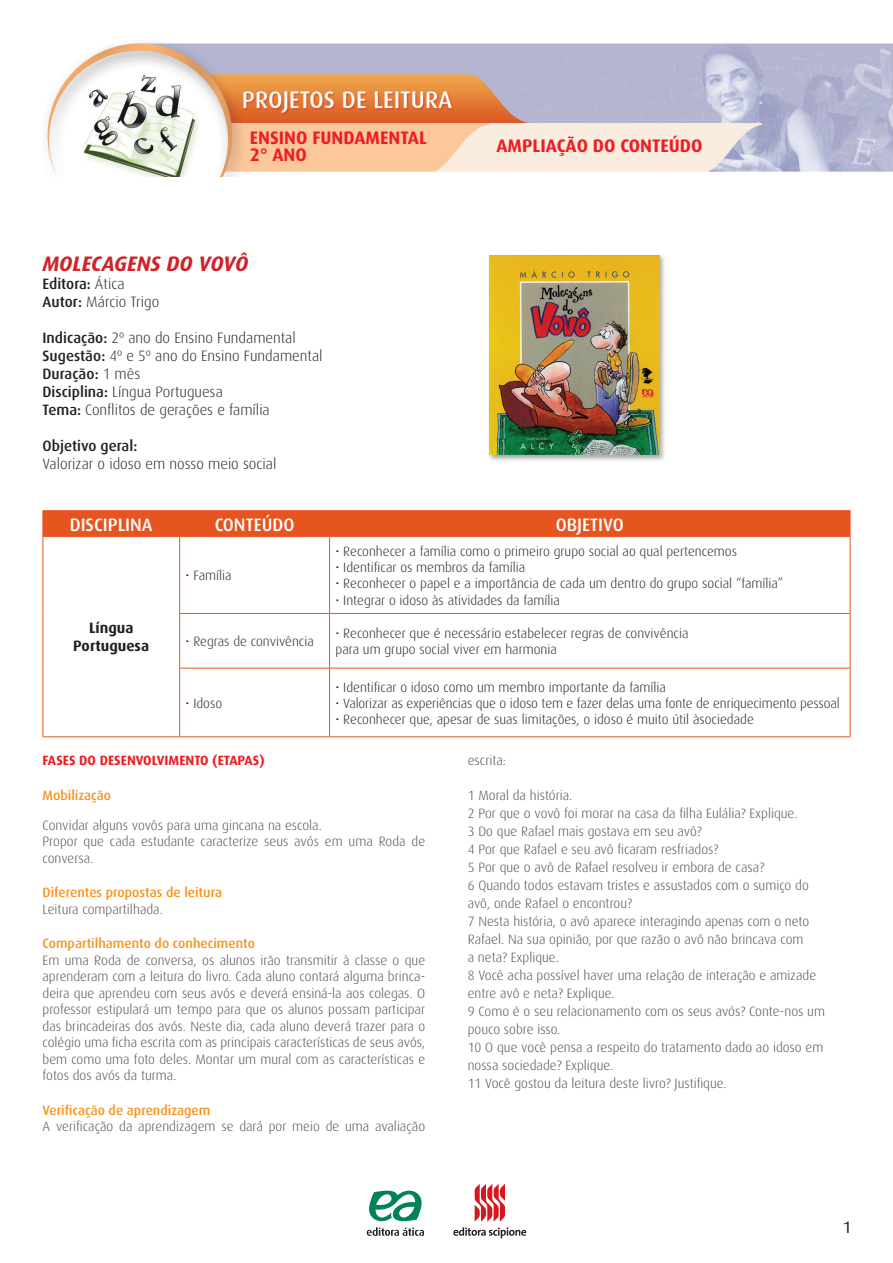
<style>
.page{position:relative;width:893px;height:1263px;background:#fff}
.page>*{position:absolute;margin:0;border:0;box-sizing:border-box;transform-origin:0 0}
.t1{font:italic 700 21px "Dax";color:#d1232a}
.t2{font:700 18.15px/16.8px "Dax";color:#ee1d23}
.t3{font:500 18px "Dax";color:#fff}
.t4{font:16.5px "Dax";color:#231f20}
.t5{font:300 15px "Dax";color:#231f20}
.t6{font:500 15px "Dax";color:#231f20}
.t7{font:700 15px "Dax";color:#231f20}
.t8{font:300 13.5px/16.5px "Dax";color:#4b4c4d}
.t9{font:300 13.5px "Dax";color:#231f20}
.t10{font:500 13.5px "Dax";color:#f7931d}
.t11{font:700 13.5px "Dax";color:#ee1d23}
.s1{font-weight:300}
.s2{font-weight:500}
</style>
<div class="page">
<img style="left:46px;top:42px;width:847px;height:134px">
<svg style="left:369px;top:1191px;width:53px;height:30px"></svg>
<svg style="left:367px;top:1227px;width:57px;height:9px"></svg>
<svg style="left:453px;top:1184px;width:73px;height:54px"></svg>
<svg style="left:44px;top:537px;width:806px;height:199px"></svg>
<hr style="left:43px;top:510px;width:137px;height:1px;background:#e6551f">
<hr style="left:180px;top:510px;width:150px;height:1px;background:#e6551f">
<hr style="left:330px;top:510px;width:520px;height:1px;background:#e6551f">
<div style="left:43px;top:511px;width:808px;height:25px;background:#e6551f"></div>
<hr style="left:43px;top:537px;width:1px;height:76px;background:#e6551f">
<hr style="left:43px;top:613px;width:1px;height:55px;background:#e6551f">
<hr style="left:43px;top:668px;width:1px;height:68px;background:#e6551f">
<hr style="left:43px;top:536px;width:137px;height:1px;background:#e6551f">
<hr style="left:180px;top:536px;width:150px;height:1px;background:#e6551f">
<hr style="left:330px;top:536px;width:520px;height:1px;background:#e6551f">
<hr style="left:179px;top:537px;width:1px;height:76px;background:#e6551f">
<hr style="left:179px;top:614px;width:1px;height:54px;background:#e6551f">
<hr style="left:179px;top:668px;width:1px;height:68px;background:#e6551f">
<hr style="left:329px;top:537px;width:1px;height:76px;background:#e6551f">
<hr style="left:850px;top:537px;width:1px;height:76px;background:#e6551f">
<hr style="left:329px;top:614px;width:1px;height:54px;background:#e6551f">
<hr style="left:329px;top:668px;width:1px;height:68px;background:#e6551f">
<hr style="left:850px;top:614px;width:1px;height:54px;background:#e6551f">
<hr style="left:850px;top:668px;width:1px;height:68px;background:#e6551f">
<hr style="left:43px;top:736px;width:137px;height:1px;background:#e6551f">
<hr style="left:179px;top:613px;width:151px;height:1px;background:#e6551f">
<hr style="left:330px;top:613px;width:520px;height:1px;background:#e6551f">
<hr style="left:179px;top:668px;width:151px;height:1px;background:#e6551f">
<hr style="left:180px;top:736px;width:150px;height:1px;background:#e6551f">
<hr style="left:330px;top:668px;width:520px;height:1px;background:#e6551f">
<hr style="left:330px;top:736px;width:520px;height:1px;background:#e6551f">
<div style="left:487px;top:253px;width:180px;height:209px;background:#231f20;opacity:.38"></div>
<img style="left:489px;top:255px;width:170px;height:199px">
<h2 class="t2" style="left:250px;top:130px;width:179px">ENSINO FUNDAMENTAL<br>2° ANO</h2>
<h2 class="t2" style="left:496px;top:138px;width:208px">AMPLIAÇÃO DO CONTEÚDO</h2>
<p class="t1" style="left:43px;top:252px;width:207px">MOLECAGENS DO VOVÔ</p>
<p class="t6" style="left:43px;top:276px;width:84px">Editora: <span class="s1">Ática</span></p>
<p class="t5" style="left:43px;top:294px;width:118px"><span class="s2">Autor:</span> Márcio Trigo</p>
<p class="t5" style="left:43px;top:330px;width:255px"><span class="s2">Indicação:</span> 2º ano do Ensino Fundamental</p>
<p class="t5" style="left:43px;top:348px;width:282px"><span class="s2">Sugestão:</span> 4º e 5º ano do Ensino Fundamental</p>
<p class="t6" style="left:43px;top:366px;width:99px">Duração: <span class="s1">1 mês</span></p>
<p class="t5" style="left:43px;top:384px;width:182px"><span class="s2">Disciplina:</span> Língua Portuguesa</p>
<p class="t5" style="left:43px;top:402px;width:229px"><span class="s2">Tema:</span> Conflitos de gerações e família</p>
<p class="t6" style="left:43px;top:438px;width:96px">Objetivo geral:</p>
<p class="t5" style="left:43px;top:456px;width:235px">Valorizar o idoso em nosso meio social</p>
<p class="t3" style="left:70px;top:514px;width:84px">DISCIPLINA</p>
<p class="t3" style="left:215px;top:514px;width:81px">CONTEÚDO</p>
<p class="t3" style="left:556px;top:514px;width:70px">OBJETIVO</p>
<p class="t7" style="left:89px;top:620px;width:46px">Língua</p>
<p class="t7" style="left:73px;top:638px;width:78px">Portuguesa</p>
<p class="t9" style="left:186px;top:568px;width:47px">• Família</p>
<p class="t9" style="left:186px;top:634px;width:130px">• Regras de convivência</p>
<p class="t9" style="left:186px;top:696px;width:38px">• Idoso</p>
<p class="t9" style="left:336px;top:544px;width:403px">• Reconhecer a família como o primeiro grupo social ao qual pertencemos</p>
<p class="t9" style="left:336px;top:560px;width:191px">• Identificar os membros da família</p>
<p class="t9" style="left:336px;top:576px;width:449px">• Reconhecer o papel e a importância de cada um dentro do grupo social “família”</p>
<p class="t9" style="left:336px;top:592px;width:226px">• Integrar o idoso às atividades da família</p>
<p class="t9" style="left:336px;top:626px;width:354px">• Reconhecer que é necessário estabelecer regras de convivência</p>
<p class="t9" style="left:336px;top:642px;width:223px">para um grupo social viver em harmonia</p>
<p class="t9" style="left:336px;top:679px;width:332px">• Identificar o idoso como um membro importante da família</p>
<p class="t9" style="left:336px;top:696px;width:506px">• Valorizar as experiências que o idoso tem e fazer delas uma fonte de enriquecimento pessoal</p>
<p class="t9" style="left:336px;top:712px;width:420px">• Reconhecer que, apesar de suas limitações, o idoso é muito útil àsociedade</p>
<p class="t11" style="left:43px;top:753px;width:224px">FASES DO DESENVOLVIMENTO (ETAPAS)</p>
<p class="t10" style="left:43px;top:787px;width:70px">Mobilização</p>
<p class="t8" style="left:43px;top:817px;width:281px">Convidar alguns vovôs para uma gincana na escola.</p>
<p class="t8" style="left:43px;top:833px;width:384px">Propor que cada estudante caracterize seus avós em uma Roda de conversa.</p>
<p class="t10" style="left:43px;top:885px;width:181px">Diferentes propostas de leitura</p>
<p class="t8" style="left:43px;top:901px;width:122px">Leitura compartilhada.</p>
<p class="t10" style="left:43px;top:936px;width:214px">Compartilhamento do conhecimento</p>
<p class="t8" style="left:43px;top:952px;width:384px;text-align:justify">Em uma Roda de conversa, os alunos irão transmitir à classe o que aprenderam com a leitura do livro. Cada aluno contará alguma brinca&shy;deira que aprendeu com seus avós e deverá ensiná-la aos colegas. O professor estipulará um tempo para que os alunos possam participar das brincadeiras dos avós. Neste dia, cada aluno deverá trazer para o colégio uma ficha escrita com as principais características de seus avós, bem como uma foto deles. Montar um mural com as características e fotos dos avós da turma.</p>
<p class="t10" style="left:43px;top:1102px;width:169px">Verificação de aprendizagem</p>
<p class="t8" style="left:43px;top:1118px;width:384px">A verificação da aprendizagem se dará por meio de uma avaliação</p>
<p class="t8" style="left:468px;top:752px;width:40px">escrita:</p>
<p class="t8" style="left:468px;top:787px;width:106px">1 Moral da história.</p>
<p class="t8" style="left:468px;top:805px;width:331px">2 Por que o vovô foi morar na casa da filha Eulália? Explique.</p>
<p class="t8" style="left:468px;top:823px;width:236px">3 Do que Rafael mais gostava em seu avô?</p>
<p class="t8" style="left:468px;top:841px;width:252px">4 Por que Rafael e seu avô ficaram resfriados?</p>
<p class="t8" style="left:468px;top:859px;width:298px">5 Por que o avô de Rafael resolveu ir embora de casa?</p>
<p class="t8" style="left:468px;top:877px;width:343px">6 Quando todos estavam tristes e assustados com o sumiço do</p>
<p class="t8" style="left:468px;top:895px;width:166px">avô, onde Rafael o encontrou?</p>
<p class="t8" style="left:468px;top:913px;width:343px">7 Nesta história, o avô aparece interagindo apenas com o neto</p>
<p class="t8" style="left:468px;top:931px;width:337px">Rafael. Na sua opinião, por que razão o avô não brincava com</p>
<p class="t8" style="left:468px;top:949px;width:93px">a neta? Explique.</p>
<p class="t8" style="left:468px;top:967px;width:350px">8 Você acha possível haver uma relação de interação e amizade</p>
<p class="t8" style="left:468px;top:985px;width:148px">entre avô e neta? Explique.</p>
<p class="t8" style="left:468px;top:1003px;width:359px">9 Como é o seu relacionamento com os seus avós? Conte-nos um</p>
<p class="t8" style="left:468px;top:1021px;width:94px">pouco sobre isso.</p>
<p class="t8" style="left:468px;top:1039px;width:357px">10 O que você pensa a respeito do tratamento dado ao idoso em</p>
<p class="t8" style="left:468px;top:1057px;width:147px">nossa sociedade? Explique.</p>
<p class="t8" style="left:468px;top:1075px;width:260px">11 Você gostou da leitura deste livro? Justifique.</p>
<p class="t4" style="left:843px;top:1218px;width:10px">1</p>
</div>
